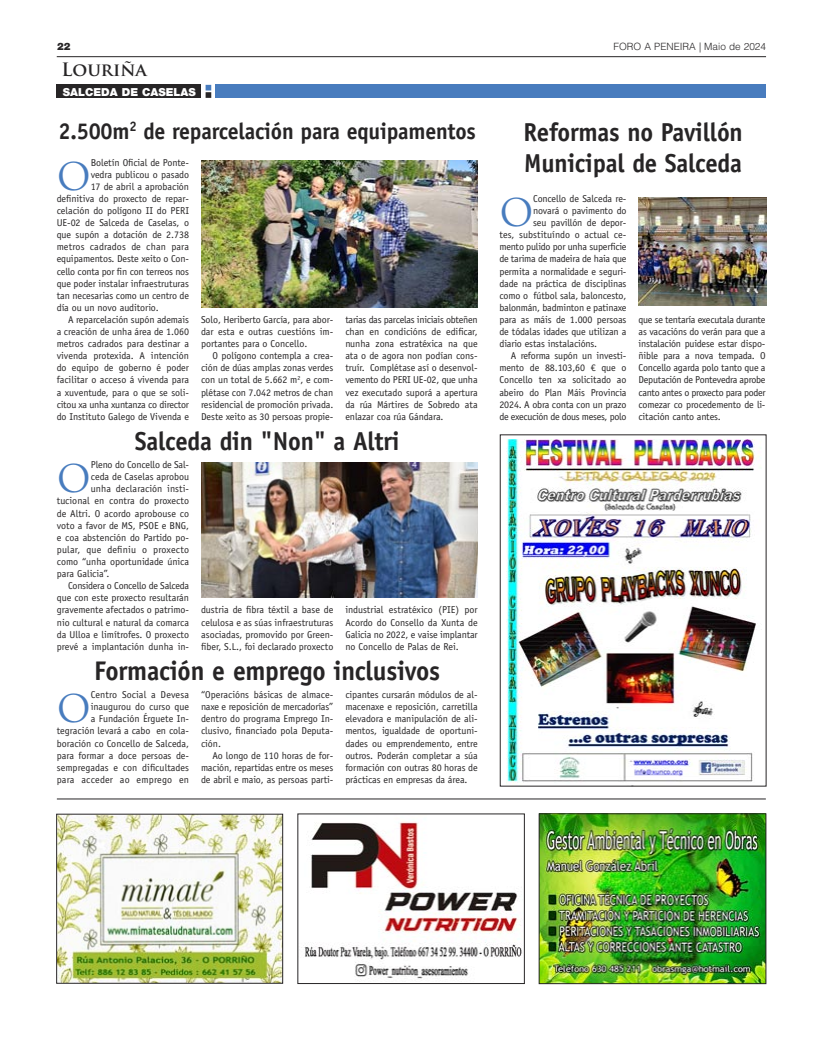
<style>
.page{position:relative;width:823px;height:1049px;background:#fff}
.page>*{position:absolute;margin:0;border:0;box-sizing:border-box;transform-origin:0 0}
.t1{font:37.2px "Trajan Pro";color:#487cbe}
.t2{font:700 27px "Officina Sans Std";letter-spacing:-.01em;color:#272526;scale:.95 1}
.t3{font:700 26px/31.2px "Officina Sans Std";letter-spacing:-.01em;color:#272526;scale:.95 1}
.t4{font:700 23px "Officina Sans Std";letter-spacing:-.01em;color:#272526;scale:.95 1}
.t5{font:700 18px "Trajan Pro";color:#272526}
.t6{font:900 11px "Helvetica Neue LT";color:#fff}
.t7{font:10px/12.1px "Officina Sans Std";letter-spacing:-.005em;color:#272526;text-align:justify}
.t8{font:10px "Officina Sans Std";letter-spacing:.02em;color:#272526}
.t9{font:10px "Officina Sans Std";letter-spacing:.015em;color:#272526}
.t10{font:300 10px "Helvetica LT Std";color:#272526}
.t11{font:900 10px "Helvetica Neue LT";color:#272526}
</style>
<div class="page">
<hr style="left:57px;top:56px;width:708px;height:1px;background:#272526">
<div style="left:57px;top:85px;width:144px;height:13px;background:#272526"></div>
<div style="left:215px;top:85px;width:550px;height:13px;background:#487cbe"></div>
<svg style="left:205px;top:85px;width:6px;height:13px"></svg>
<hr style="left:57px;top:798px;width:708px;height:1px;background:#272526">
<img style="left:304px;top:821px;width:218px;height:158px">
<img style="left:540px;top:816px;width:223px;height:166px">
<div style="left:538px;top:814px;width:227px;height:170px;border:1px solid #272526"></div>
<img style="left:506px;top:439px;width:250px;height:344px">
<img style="left:58px;top:816px;width:223px;height:166px">
<div style="left:56px;top:814px;width:227px;height:170px;border:1px solid #272526"></div>
<img style="left:201px;top:462px;width:276px;height:135px">
<img style="left:201px;top:160px;width:276px;height:147px">
<img style="left:638px;top:197px;width:127px;height:109px">
<p class="t11" style="left:57px;top:42px;width:15px">22</p>
<p class="t10" style="left:613px;top:41px;width:154px">FORO A PENEIRA | Maio de 2024</p>
<p class="t6" style="left:63px;top:88px;width:134px">SALCEDA DE CASELAS</p>
<p class="t5" style="left:62px;top:59px;width:87px">Louriña</p>
<p class="t4" style="left:58px;top:122px;width:440px">2.500m<sup>2</sup> de reparcelación para equipamentos</p>
<p class="t1" style="left:57px;top:155px;width:36px">O</p>
<p class="t7" style="left:91px;top:157px;width:100px">Boletín Oficial de Ponte-</p>
<p class="t7" style="left:91px;top:169px;width:100px">vedra publicou o pasado</p>
<p class="t7" style="left:91px;top:181px;width:100px">17 de abril a aprobación</p>
<p class="t7" style="left:57px;top:193px;width:134px">definitiva do proxecto de repar-</p>
<p class="t7" style="left:57px;top:205px;width:134px">celación do polígono II do PERI</p>
<p class="t7" style="left:57px;top:217px;width:134px">UE-02 de Salceda de Caselas, o</p>
<p class="t7" style="left:57px;top:230px;width:134px">que supón a dotación de 2.738</p>
<p class="t9" style="left:57px;top:243px;width:134px">metros cadrados de chan para</p>
<p class="t7" style="left:57px;top:254px;width:134px">equipamentos. Deste xeito o Con-</p>
<p class="t7" style="left:57px;top:266px;width:134px">cello conta por fin con terreos nos</p>
<p class="t7" style="left:57px;top:278px;width:134px">que poder instalar infraestruturas</p>
<p class="t7" style="left:57px;top:290px;width:134px">tan necesarias como un centro de</p>
<p class="t7" style="left:57px;top:302px;width:103px">día ou un novo auditorio.</p>
<p class="t7" style="left:57px;top:314px;width:134px;text-indent:11px">A reparcelación supón ademais a creación de unha área de 1.060 metros cadrados para destinar a vivenda protexida. A intención do equipo de goberno é poder facilitar o acceso á vivenda para a xuventude, para o que se soli&shy;citou xa unha xuntanza co director do Instituto Galego de Vivenda e</p>
<p class="t7" style="left:201px;top:314px;width:134px">Solo, Heriberto García, para abor&shy;dar esta e outras cuestións im&shy;portantes para o Concello.</p>
<p class="t7" style="left:201px;top:351px;width:134px;text-indent:11px">O polígono contempla a crea&shy;ción de dúas amplas zonas verdes con un total de 5.662 m<sup>2</sup>, e com&shy;plétase con 7.042 metros de chan residencial de promoción privada.<br>Deste xeito as 30 persoas propie-</p>
<p class="t7" style="left:345px;top:314px;width:134px">tarias das parcelas iniciais obteñen chan en condicións de edificar, nunha zona estratéxica na que ata o de agora non podían cons&shy;truír. Complétase así o desenvol&shy;vemento do PERI UE-02, que unha vez executado suporá a apertura da rúa Mártires de Sobredo ata enlazar coa rúa Gándara.</p>
<p class="t3" style="left:135px;top:427px;width:280px">Salceda din "Non" a Altri</p>
<p class="t1" style="left:57px;top:458px;width:36px">O</p>
<p class="t7" style="left:91px;top:459px;width:100px">Pleno do Concello de Sal-</p>
<p class="t7" style="left:91px;top:472px;width:100px">ceda de Caselas aprobou</p>
<p class="t7" style="left:91px;top:484px;width:100px">unha declaración insti-</p>
<p class="t7" style="left:57px;top:496px;width:134px">tucional en contra do proxecto</p>
<p class="t7" style="left:57px;top:508px;width:134px">de Altri. O acordo aprobouse co</p>
<p class="t7" style="left:57px;top:520px;width:134px">voto a favor de MS, PSOE e BNG,</p>
<p class="t7" style="left:57px;top:532px;width:134px">e coa abstención do Partido po-</p>
<p class="t8" style="left:57px;top:546px;width:134px">pular, que definiu o proxecto</p>
<p class="t7" style="left:57px;top:556px;width:134px">como “unha oportunidade única</p>
<p class="t7" style="left:57px;top:568px;width:54px">para Galicia”.</p>
<p class="t7" style="left:57px;top:580px;width:134px;text-indent:11px">Considera o Concello de Salceda que con este proxecto resultarán gravemente afectados o patrimo&shy;nio cultural e natural da comarca da Ulloa e limítrofes. O proxecto prevé a implantación dunha in-</p>
<p class="t7" style="left:201px;top:605px;width:134px">dustria de fibra téxtil a base de celulosa e as súas infraestruturas asociadas, promovido por Green&shy;fiber, S.L., foi declarado proxecto</p>
<p class="t7" style="left:345px;top:605px;width:134px">industrial estratéxico (PIE) por Acordo do Consello da Xunta de Galicia no 2022, e vaise implantar no Concello de Palas de Rei.</p>
<p class="t2" style="left:94px;top:660px;width:365px">Formación e emprego inclusivos</p>
<p class="t7" style="left:57px;top:689px;width:134px;text-align:right">Centro Social a Devesa inaugurou do curso que<br>a Fundación Érguete In&shy;tegración levará a cabo en cola&shy;boración co Concello de Salceda, para formar a doce persoas de&shy;sempregadas e con dificultades para acceder ao emprego en</p>
<p class="t7" style="left:201px;top:689px;width:134px">“Operacións básicas de almace&shy;naxe e reposición de mercadorías” dentro do programa Emprego In&shy;clusivo, financiado pola Deputa&shy;ción.</p>
<p class="t1" style="left:57px;top:688px;width:36px">O</p>
<p class="t7" style="left:201px;top:750px;width:134px;text-indent:11px">Ao longo de 110 horas de for&shy;mación, repartidas entre os meses de abril e maio, as persoas parti-</p>
<p class="t7" style="left:345px;top:689px;width:134px">cipantes cursarán módulos de al&shy;macenaxe e reposición, carretilla elevadora e manipulación de ali&shy;mentos, igualdade de oportuni&shy;dades ou emprendemento, entre outros. Poderán completar a súa formación con outras 80 horas de prácticas en empresas da área.</p>
<p class="t3" style="left:523px;top:118px;width:232px">Reformas no Pavillón<br>Municipal de Salceda</p>
<p class="t1" style="left:499px;top:191px;width:36px">O</p>
<p class="t7" style="left:533px;top:193px;width:95px">Concello de Salceda re-</p>
<p class="t7" style="left:533px;top:205px;width:95px">novará o pavimento do</p>
<p class="t7" style="left:533px;top:217px;width:95px">seu pavillón de depor-</p>
<p class="t7" style="left:499px;top:230px;width:128px">tes, substituíndo o actual ce-</p>
<p class="t7" style="left:499px;top:242px;width:128px">mento pulido por unha superficie</p>
<p class="t7" style="left:499px;top:254px;width:128px">de tarima de madeira de haia que</p>
<p class="t7" style="left:499px;top:266px;width:128px">permita a normalidade e seguri-</p>
<p class="t7" style="left:499px;top:278px;width:128px">dade na práctica de disciplinas</p>
<p class="t7" style="left:499px;top:290px;width:128px">como o fútbol sala, baloncesto,</p>
<p class="t7" style="left:499px;top:302px;width:128px">balonmán, badminton e patinaxe</p>
<p class="t7" style="left:499px;top:314px;width:128px">para as máis de 1.000 persoas</p>
<p class="t7" style="left:499px;top:326px;width:128px">de tódalas idades que utilizan a</p>
<p class="t7" style="left:499px;top:338px;width:99px">diario estas instalacións.</p>
<p class="t7" style="left:499px;top:351px;width:128px;text-indent:11px">A reforma supón un investi&shy;mento de 88.103,60 € que o Concello ten xa solicitado ao abeiro do Plan Máis Provincia 2024. A obra conta con un prazo de execución de dous meses, polo</p>
<p class="t7" style="left:638px;top:314px;width:128px">que se tentaría executala durante as vacacións do verán para que a instalación puidese estar dispo&shy;ñible para a nova tempada. O Concello agarda polo tanto que a Deputación de Pontevedra aprobe canto antes o proxecto para poder comezar co procedemento de li&shy;citación canto antes.</p>
</div>
